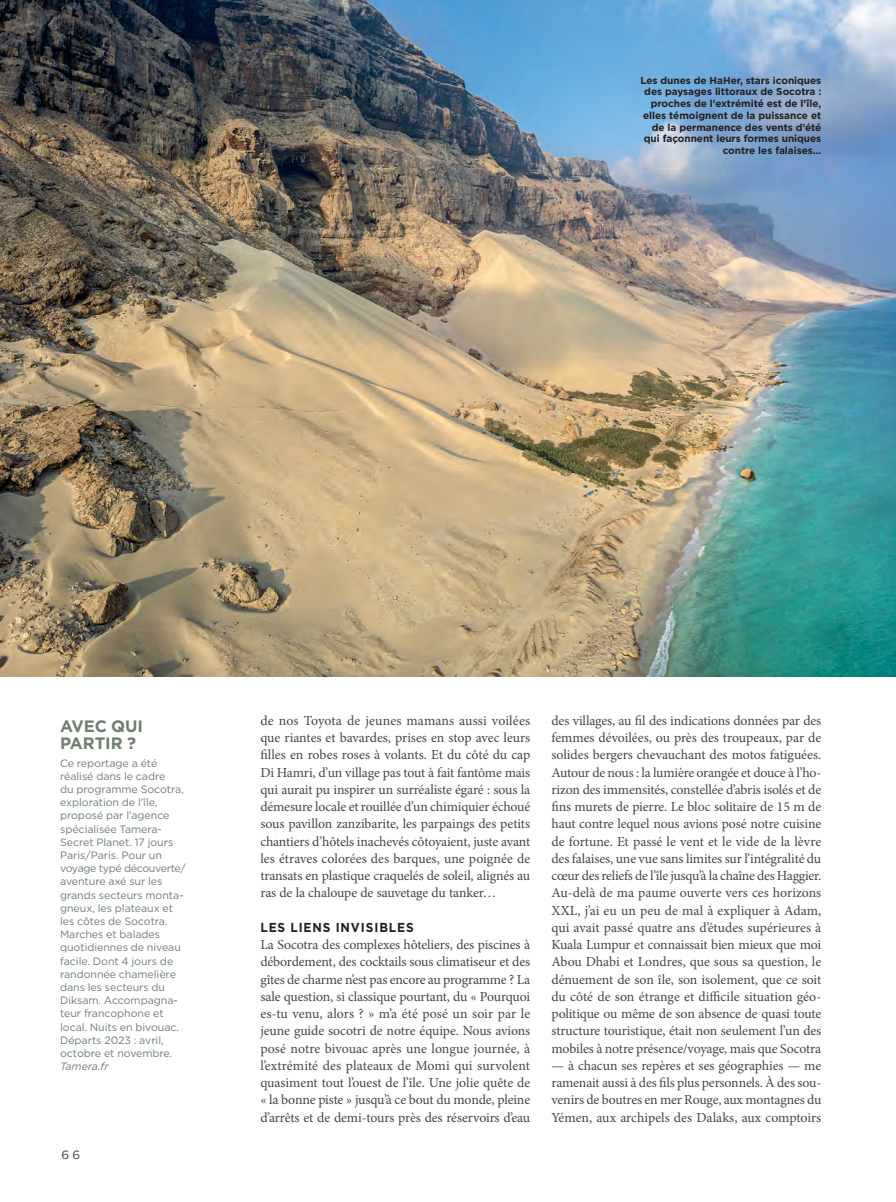
<style>
.page{position:relative;width:896px;height:1202px;background:#fff}
.page>*{position:absolute;margin:0;border:0;box-sizing:border-box;transform-origin:0 0}
.t1{font:700 16.5px/17.2px "Gotham";letter-spacing:-.005em;color:#6e7e6f}
.t2{font:13.8px/17.2px "Minion Pro";letter-spacing:-.01em;color:#454647;text-align:justify}
.t3{font:700 12.9px "Gotham";letter-spacing:.075em;color:#231f20;scale:.93 1}
.t4{font:12px "Gotham";color:#3e3e3f}
.t5{font:10.65px/13.2px "Gotham";letter-spacing:-.005em;color:#6e7e6f}
.t6{font:italic 10.65px "Gotham";letter-spacing:-.005em;color:#6e7e6f}
.t7{font:700 10.05px/11.9px "Gotham";letter-spacing:-.005em;color:#231f20;text-align:right}
</style>
<div class="page">
<img style="left:0;top:0;width:896px;height:676px">
<p class="t7" style="left:640px;top:74px;width:182px">Les dunes de HaHer, stars iconiques des paysages littoraux de Socotra : proches de l’extrémité est de l'île, elles témoignent de la puissance et de la permanence des vents d’été qui façonnent leurs formes uniques contre les falaises…</p>
<p class="t1" style="left:60px;top:717px;width:84px">AVEC QUI<br>PARTIR ?</p>
<p class="t5" style="left:60px;top:756px;width:127px">Ce reportage a été réalisé dans le cadre<br>du programme Socotra, exploration de l’île, proposé par l’agence spécialisée Tamera-<br>Secret Planet. 17 jours<br>Paris/Paris. Pour un voyage typé découverte/ aventure axé sur les grands secteurs monta&shy;gneux, les plateaux et les côtes de Socotra.<br>Marches et balades quotidiennes de niveau facile. Dont 4 jours de randonnée chamelière dans les secteurs du<br>Diksam. Accompagna&shy;teur francophone et local. Nuits en bivouac.<br>Départs 2023 : avril, octobre et novembre.</p>
<p class="t6" style="left:60px;top:1059px;width:50px">Tamera.fr</p>
<p class="t4" style="left:62px;top:1147px;width:20px">66</p>
<p class="t2" style="left:260px;top:712px;width:271px">de nos Toyota de jeunes mamans aussi voilées que riantes et bavardes, prises en stop avec leurs filles en robes roses à volants. Et du côté du cap Di Hamri, d’un village pas tout à fait fantôme mais qui aurait pu inspirer un surréaliste égaré : sous la démesure locale et rouillée d’un chimiquier échoué sous pavillon zanzibarite, les parpaings des petits chantiers d’hôtels inachevés côtoyaient, juste avant les étraves colorées des barques, une poignée de transats en plastique craquelés de soleil, alignés au ras de la chaloupe de sauvetage du tanker…</p>
<p class="t3" style="left:260px;top:918px;width:167px">LES LIENS INVISIBLES</p>
<p class="t2" style="left:260px;top:936px;width:271px">La Socotra des complexes hôteliers, des piscines à débordement, des cocktails sous climatiseur et des gîtes de charme n’est pas encore au programme ? La sale question, si classique pourtant, du « Pourquoi es-tu venu, alors ? » m’a été posé un soir par le jeune guide socotri de notre équipe. Nous avions posé notre bivouac après une longue journée, à l’extrémité des plateaux de Momi qui survolent quasiment tout l’ouest de l’île. Une jolie quête de « la bonne piste » jusqu’à ce bout du monde, pleine d’arrêts et de demi-tours près des réservoirs d’eau</p>
<p class="t2" style="left:551px;top:712px;width:271px">des villages, au fil des indications données par des femmes dévoilées, ou près des troupeaux, par de solides bergers chevauchant des motos fatiguées.<br>Autour de nous : la lumière orangée et douce à l’ho&shy;rizon des immensités, constellée d’abris isolés et de fins murets de pierre. Le bloc solitaire de 15 m de haut contre lequel nous avions posé notre cuisine de fortune. Et passé le vent et le vide de la lèvre des falaises, une vue sans limites sur l’intégralité du cœur des reliefs de l’île jusqu’à la chaîne des Haggier.<br>Au-delà de ma paume ouverte vers ces horizons XXL, j’ai eu un peu de mal à expliquer à Adam, qui avait passé quatre ans d’études supérieures à Kuala Lumpur et connaissait bien mieux que moi Abou Dhabi et Londres, que sous sa question, le dénuement de son île, son isolement, que ce soit du côté de son étrange et difficile situation géo&shy;politique ou même de son absence de quasi toute structure touristique, était non seulement l’un des mobiles à notre présence/voyage, mais que Socotra</p>
<p class="t2" style="left:551px;top:1057px;width:271px">— à chacun ses repères et ses géographies — me ramenait aussi à des fils plus personnels. À des sou&shy;venirs de boutres en mer Rouge, aux montagnes du Yémen, aux archipels des Dalaks, aux comptoirs</p>
</div>
